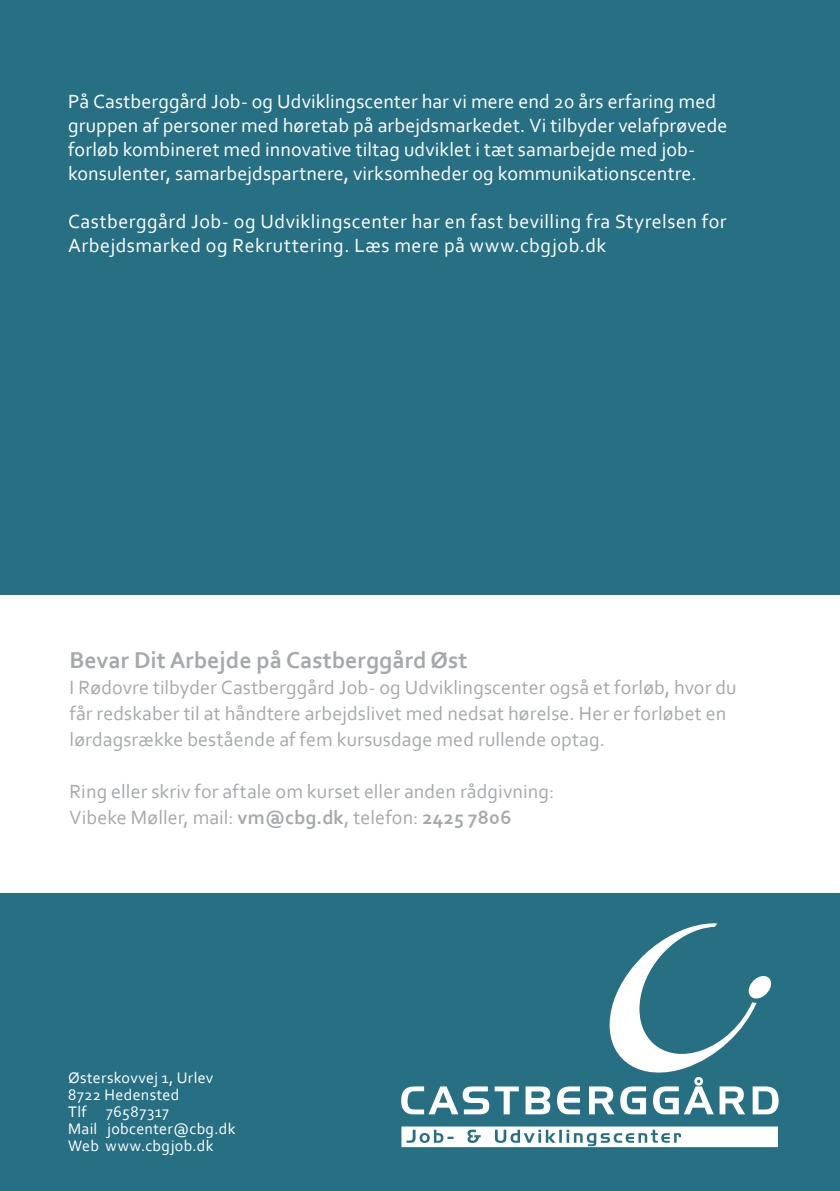
<style>
.page{position:relative;width:840px;height:1191px;background:#fff}
.page>*{position:absolute;margin:0;border:0;box-sizing:border-box;transform-origin:0 0}
.t1{font:700 24px "Corbel";color:#a5a9ac}
.Brødtekst{font:20px/26px "Corbel";letter-spacing:.005em;color:#a5a9ac}
.Brødtekst-2{font:20px/24px "Corbel";letter-spacing:.005em;color:#fff}
.Brødtekst-3{font:20px/24px "Corbel";letter-spacing:.025em;color:#fff}
.t2{font:16px "Corbel";letter-spacing:.02em;color:#fff}
.s1{font-weight:700}
</style>
<div class="page">
<div style="left:0;top:0;width:839px;height:595px;background:#277083"></div>
<div style="left:0;top:893px;width:839px;height:298px;background:#277083"></div>
<svg style="left:401px;top:1086px;width:117px;height:28px"></svg>
<svg style="left:525px;top:1086px;width:25px;height:28px"></svg>
<svg style="left:557px;top:1086px;width:22px;height:28px"></svg>
<svg style="left:589px;top:923px;width:189px;height:191px"></svg>
<svg style="left:401px;top:1126px;width:376px;height:21px;background:#dae7ea"></svg>
<p class="Brødtekst-2" style="left:68px;top:89px;width:660px">På Castberggård Job- og Udviklingscenter har vi mere end 20 års erfaring med gruppen af personer med høretab på arbejdsmarkedet. Vi tilbyder velafprøvede forløb kombineret med innovative tiltag udviklet i tæt samarbejde med job-</p>
<p class="Brødtekst-2" style="left:68px;top:161px;width:629px">konsulenter, samarbejdspartnere, virksomheder og kommunikationscentre.</p>
<p class="Brødtekst-3" style="left:68px;top:209px;width:659px">Castberggård Job- og Udviklingscenter har en fast bevilling fra Styrelsen for<br>Arbejdsmarked og Rekruttering. Læs mere på www.cbgjob.dk</p>
<p class="t1" style="left:69px;top:645px;width:399px">Bevar Dit Arbejde på Castberggård Øst</p>
<p class="Brødtekst" style="left:69px;top:673px;width:668px">I Rødovre tilbyder Castberggård Job- og Udviklingscenter også et forløb, hvor du får redskaber til at håndtere arbejdslivet med nedsat hørelse. Her er forløbet en lørdagsrække bestående af fem kursusdage med rullende optag.</p>
<p class="Brødtekst" style="left:69px;top:777px;width:486px">Ring eller skriv for aftale om kurset eller anden rådgivning:</p>
<p class="Brødtekst" style="left:69px;top:803px;width:443px">Vibeke Møller, mail: <span class="s1">vm@cbg.dk</span>, telefon: <span class="s1">2425 7806</span></p>
<p class="t2" style="left:68px;top:1067px;width:147px">Østerskovvej 1, Urlev</p>
<p class="t2" style="left:68px;top:1084px;width:113px">8722 Hedensted</p>
<p class="t2" style="left:68px;top:1101px;width:102px">Tlf 76587317</p>
<p class="t2" style="left:68px;top:1119px;width:169px">Mail jobcenter@cbg.dk</p>
<p class="t2" style="left:68px;top:1136px;width:147px">Web www.cbgjob.dk</p>
</div>
